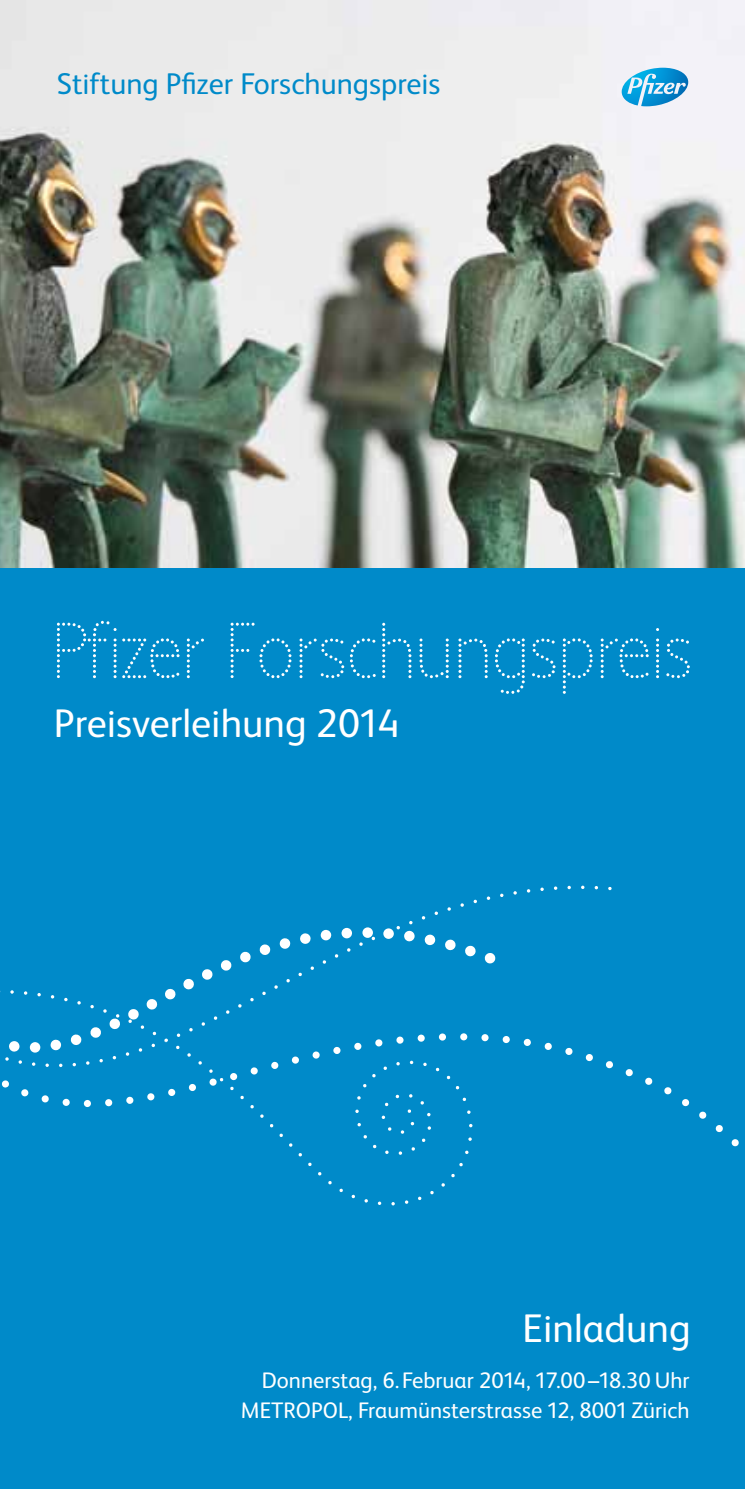
<style>
.page{position:relative;width:745px;height:1489px;background:#fff}
.page>*{position:absolute;margin:0;border:0;box-sizing:border-box;transform-origin:0 0}
.t1{font:100 80px "Pdot Beta";color:#fff}
.t2{font:40px "FS Albert Pro";color:#fff}
.t3{font:30px "FS Albert Pro";color:#008ac9}
.t4{font:22.5px/30px "FS Albert Pro";color:#fff;text-align:right}
</style>
<div class="page">
<div style="left:0;top:0;width:744px;height:1488px;background:#008ac9"></div>
<img style="left:0;top:0;width:744px;height:567px">
<svg style="left:21px;top:1089px;width:8px;height:7px"></svg>
<svg style="left:312px;top:1051px;width:8px;height:7px"></svg>
<svg style="left:188px;top:1084px;width:8px;height:6px"></svg>
<svg style="left:523px;top:1038px;width:8px;height:8px"></svg>
<svg style="left:544px;top:1042px;width:7px;height:8px"></svg>
<svg style="left:460px;top:1033px;width:7px;height:7px"></svg>
<svg style="left:105px;top:1099px;width:7px;height:7px"></svg>
<svg style="left:333px;top:1046px;width:7px;height:7px"></svg>
<svg style="left:250px;top:1067px;width:8px;height:7px"></svg>
<svg style="left:354px;top:1042px;width:7px;height:7px"></svg>
<svg style="left:230px;top:1073px;width:7px;height:7px"></svg>
<svg style="left:502px;top:1036px;width:7px;height:7px"></svg>
<svg style="left:481px;top:1034px;width:7px;height:7px"></svg>
<svg style="left:1px;top:1080px;width:8px;height:7px"></svg>
<svg style="left:625px;top:1069px;width:8px;height:7px"></svg>
<svg style="left:375px;top:1039px;width:7px;height:7px"></svg>
<svg style="left:585px;top:1054px;width:8px;height:7px"></svg>
<svg style="left:271px;top:1061px;width:7px;height:7px"></svg>
<svg style="left:62px;top:1098px;width:8px;height:8px"></svg>
<svg style="left:417px;top:1034px;width:7px;height:7px"></svg>
<svg style="left:396px;top:1036px;width:7px;height:7px"></svg>
<svg style="left:645px;top:1077px;width:7px;height:8px"></svg>
<svg style="left:126px;top:1096px;width:7px;height:7px"></svg>
<svg style="left:605px;top:1061px;width:8px;height:7px"></svg>
<svg style="left:565px;top:1047px;width:7px;height:8px"></svg>
<svg style="left:168px;top:1088px;width:7px;height:7px"></svg>
<svg style="left:438px;top:1033px;width:8px;height:7px"></svg>
<svg style="left:291px;top:1056px;width:8px;height:7px"></svg>
<svg style="left:147px;top:1093px;width:8px;height:7px"></svg>
<svg style="left:84px;top:1100px;width:7px;height:6px"></svg>
<svg style="left:41px;top:1094px;width:8px;height:8px"></svg>
<svg style="left:250px;top:998px;width:4px;height:3px"></svg>
<svg style="left:262px;top:991px;width:4px;height:4px"></svg>
<svg style="left:286px;top:979px;width:4px;height:3px"></svg>
<svg style="left:298px;top:972px;width:4px;height:4px"></svg>
<svg style="left:238px;top:1004px;width:4px;height:3px"></svg>
<svg style="left:189px;top:1028px;width:4px;height:3px"></svg>
<svg style="left:274px;top:985px;width:4px;height:3px"></svg>
<svg style="left:5px;top:1057px;width:4px;height:3px"></svg>
<svg style="left:151px;top:1043px;width:4px;height:4px"></svg>
<svg style="left:99px;top:1059px;width:4px;height:3px"></svg>
<svg style="left:72px;top:1062px;width:4px;height:4px"></svg>
<svg style="left:473px;top:899px;width:4px;height:4px"></svg>
<svg style="left:320px;top:929px;width:11px;height:11px"></svg>
<svg style="left:165px;top:988px;width:11px;height:11px"></svg>
<svg style="left:359px;top:927px;width:16px;height:18px"></svg>
<svg style="left:220px;top:960px;width:12px;height:10px"></svg>
<svg style="left:202px;top:969px;width:11px;height:10px"></svg>
<svg style="left:183px;top:978px;width:11px;height:11px"></svg>
<svg style="left:240px;top:951px;width:11px;height:11px"></svg>
<svg style="left:259px;top:944px;width:12px;height:11px"></svg>
<svg style="left:300px;top:933px;width:11px;height:10px"></svg>
<svg style="left:484px;top:953px;width:11px;height:10px"></svg>
<svg style="left:445px;top:939px;width:11px;height:11px"></svg>
<svg style="left:279px;top:938px;width:11px;height:10px"></svg>
<svg style="left:30px;top:1042px;width:10px;height:10px"></svg>
<svg style="left:9px;top:1041px;width:11px;height:10px"></svg>
<svg style="left:50px;top:1039px;width:11px;height:11px"></svg>
<svg style="left:424px;top:934px;width:11px;height:11px"></svg>
<svg style="left:341px;top:927px;width:11px;height:11px"></svg>
<svg style="left:70px;top:1034px;width:12px;height:11px"></svg>
<svg style="left:383px;top:921px;width:31px;height:20px"></svg>
<svg style="left:465px;top:945px;width:11px;height:11px"></svg>
<svg style="left:363px;top:1135px;width:4px;height:3px"></svg>
<svg style="left:357px;top:1123px;width:4px;height:3px"></svg>
<svg style="left:351px;top:1194px;width:4px;height:4px"></svg>
<svg style="left:77px;top:1001px;width:4px;height:3px"></svg>
<svg style="left:176px;top:1045px;width:4px;height:4px"></svg>
<svg style="left:409px;top:1060px;width:4px;height:4px"></svg>
<svg style="left:339px;top:1188px;width:4px;height:4px"></svg>
<svg style="left:328px;top:1181px;width:4px;height:3px"></svg>
<svg style="left:395px;top:1094px;width:4px;height:4px"></svg>
<svg style="left:64px;top:997px;width:4px;height:4px"></svg>
<svg style="left:37px;top:993px;width:4px;height:3px"></svg>
<svg style="left:187px;top:1053px;width:4px;height:3px"></svg>
<svg style="left:164px;top:1038px;width:4px;height:4px"></svg>
<svg style="left:90px;top:1005px;width:30px;height:32px"></svg>
<svg style="left:250px;top:1105px;width:4px;height:3px"></svg>
<svg style="left:240px;top:1095px;width:4px;height:4px"></svg>
<svg style="left:364px;top:1199px;width:4px;height:3px"></svg>
<svg style="left:230px;top:1086px;width:4px;height:4px"></svg>
<svg style="left:209px;top:1069px;width:14px;height:16px"></svg>
<svg style="left:298px;top:1153px;width:4px;height:3px"></svg>
<svg style="left:128px;top:999px;width:30px;height:36px"></svg>
<svg style="left:198px;top:1061px;width:4px;height:3px"></svg>
<svg style="left:699px;top:1111px;width:7px;height:8px"></svg>
<svg style="left:731px;top:1139px;width:7px;height:7px"></svg>
<svg style="left:715px;top:1125px;width:7px;height:7px"></svg>
<svg style="left:664px;top:1087px;width:7px;height:7px"></svg>
<svg style="left:682px;top:1099px;width:7px;height:7px"></svg>
<svg style="left:621px;top:68px;width:66px;height:38px"></svg>
<h3 class="t3" style="left:57px;top:62px;width:385px">Stiftung Pfizer Forschungspreis</h3>
<h1 class="t1" style="left:50px;top:606px;width:642px">Pfizer Forschungspreis</h1>
<h2 class="t2" style="left:54px;top:694px;width:347px">Preisverleihung 2014</h2>
<h2 class="t2" style="left:522px;top:1299px;width:169px">Einladung</h2>
<p class="t4" style="left:241px;top:1363px;width:450px">Donnerstag, 6.Februar 2014, 17.00–18.30 Uhr<br>METROPOL, Fraumünsterstrasse 12, 8001 Zürich</p>
</div>
